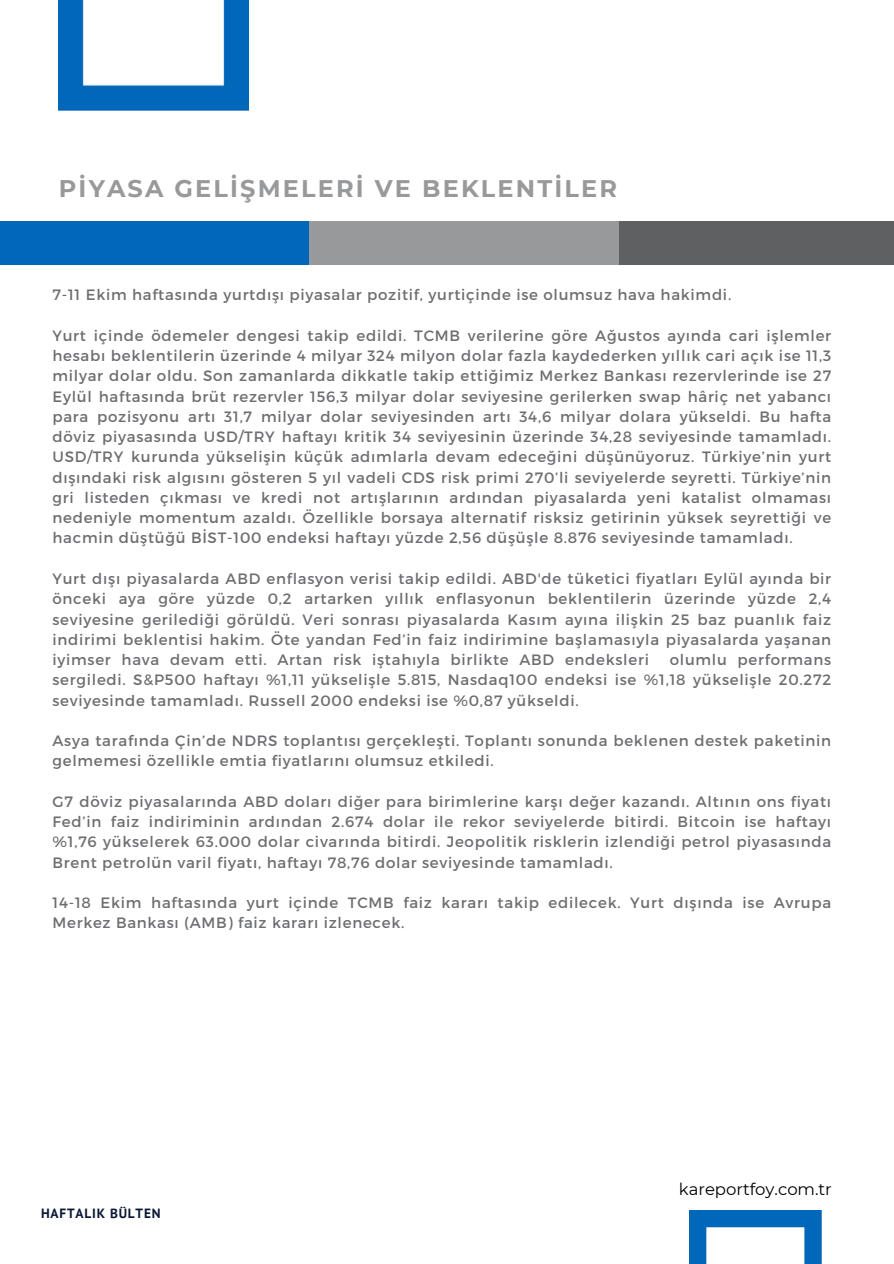
<style>
.page{position:relative;width:894px;height:1264px;background:#fff}
.page>*{position:absolute;margin:0;border:0;box-sizing:border-box;transform-origin:0 0}
.t1{font:700 24px "Montserrat";letter-spacing:.09em;color:#97999b}
.t2{font:16.5px "Montserrat";color:#000}
.t3{font:15px/20.2px "Montserrat";letter-spacing:.05em;color:#6d6e71;text-align:justify}
.t4{font:700 13.35px "PT Sans";letter-spacing:.06em;color:#0b1834}
</style>
<div class="page">
<svg style="left:689px;top:1210px;width:132px;height:53px"></svg>
<img style="left:59px;top:0;width:189px;height:110px">
<div style="left:0;top:221px;width:309px;height:44px;background:#0067b9"></div>
<div style="left:309px;top:221px;width:310px;height:44px;background:#97999b"></div>
<div style="left:619px;top:221px;width:274px;height:44px;background:#5f6062"></div>
<p class="t1" style="left:59px;top:173px;width:559px">PİYASA GELİŞMELERİ VE BEKLENTİLER</p>
<h1 class="t3" style="left:52px;top:284px;width:680px">7-11 Ekim haftasında yurtdışı piyasalar pozitif, yurtiçinde ise olumsuz hava hakimdi.</h1>
<h2 class="t3" style="left:52px;top:324px;width:780px">Yurt içinde ödemeler dengesi takip edildi. TCMB verilerine göre Ağustos ayında cari işlemler hesabı beklentilerin üzerinde 4 milyar 324 milyon dolar fazla kaydederken yıllık cari açık ise 11,3 milyar dolar oldu. Son zamanlarda dikkatle takip ettiğimiz Merkez Bankası rezervlerinde ise 27<br>Eylül haftasında brüt rezervler 156,3 milyar dolar seviyesine gerilerken swap hâriç net yabancı para pozisyonu artı 31,7 milyar dolar seviyesinden artı 34,6 milyar dolara yükseldi. Bu hafta döviz piyasasında USD/TRY haftayı kritik 34 seviyesinin üzerinde 34,28 seviyesinde tamamladı.<br>USD/TRY kurunda yükselişin küçük adımlarla devam edeceğini düşünüyoruz. Türkiye’nin yurt dışındaki risk algısını gösteren 5 yıl vadeli CDS risk primi 270’li seviyelerde seyretti. Türkiye’nin gri listeden çıkması ve kredi not artışlarının ardından piyasalarda yeni katalist olmaması nedeniyle momentum azaldı. Özellikle borsaya alternatif risksiz getirinin yüksek seyrettiği ve hacmin düştüğü BİST-100 endeksi haftayı yüzde 2,56 düşüşle 8.876 seviyesinde tamamladı.</h2>
<h2 class="t3" style="left:52px;top:567px;width:780px">Yurt dışı piyasalarda ABD enflasyon verisi takip edildi. ABD'de tüketici fiyatları Eylül ayında bir önceki aya göre yüzde 0,2 artarken yıllık enflasyonun beklentilerin üzerinde yüzde 2,4 seviyesine gerilediği görüldü. Veri sonrası piyasalarda Kasım ayına ilişkin 25 baz puanlık faiz indirimi beklentisi hakim. Öte yandan Fed’in faiz indirimine başlamasıyla piyasalarda yaşanan iyimser hava devam etti. Artan risk iştahıyla birlikte ABD endeksleri</h2>
<h2 class="t3" style="left:52px;top:648px;width:780px;text-indent:617px">olumlu performans sergiledi. S&amp;P500 haftayı %1,11 yükselişle 5.815, Nasdaq100 endeksi ise %1,18 yükselişle 20.272 seviyesinde tamamladı. Russell 2000 endeksi ise %0,87 yükseldi.</h2>
<h2 class="t3" style="left:52px;top:729px;width:780px">Asya tarafında Çin’de NDRS toplantısı gerçekleşti. Toplantı sonunda beklenen destek paketinin gelmemesi özellikle emtia fiyatlarını olumsuz etkiledi.</h2>
<h2 class="t3" style="left:52px;top:790px;width:780px">G7 döviz piyasalarında ABD doları diğer para birimlerine karşı değer kazandı. Altının ons fiyatı Fed’in faiz indiriminin ardından 2.674 dolar ile rekor seviyelerde bitirdi. Bitcoin ise haftayı %1,76 yükselerek 63.000 dolar civarında bitirdi. Jeopolitik risklerin izlendiği petrol piyasasında Brent petrolün varil fiyatı, haftayı 78,76 dolar seviyesinde tamamladı.</h2>
<h2 class="t3" style="left:52px;top:891px;width:780px">14-18 Ekim haftasında yurt içinde TCMB faiz kararı takip edilecek. Yurt dışında ise Avrupa<br>Merkez Bankası (AMB) faiz kararı izlenecek.</h2>
<h2 class="t4" style="left:41px;top:1204px;width:121px">HAFTALIK BÜLTEN</h2>
<h2 class="t2" style="left:678px;top:1178px;width:155px">kareportfoy.com.tr</h2>
</div>
